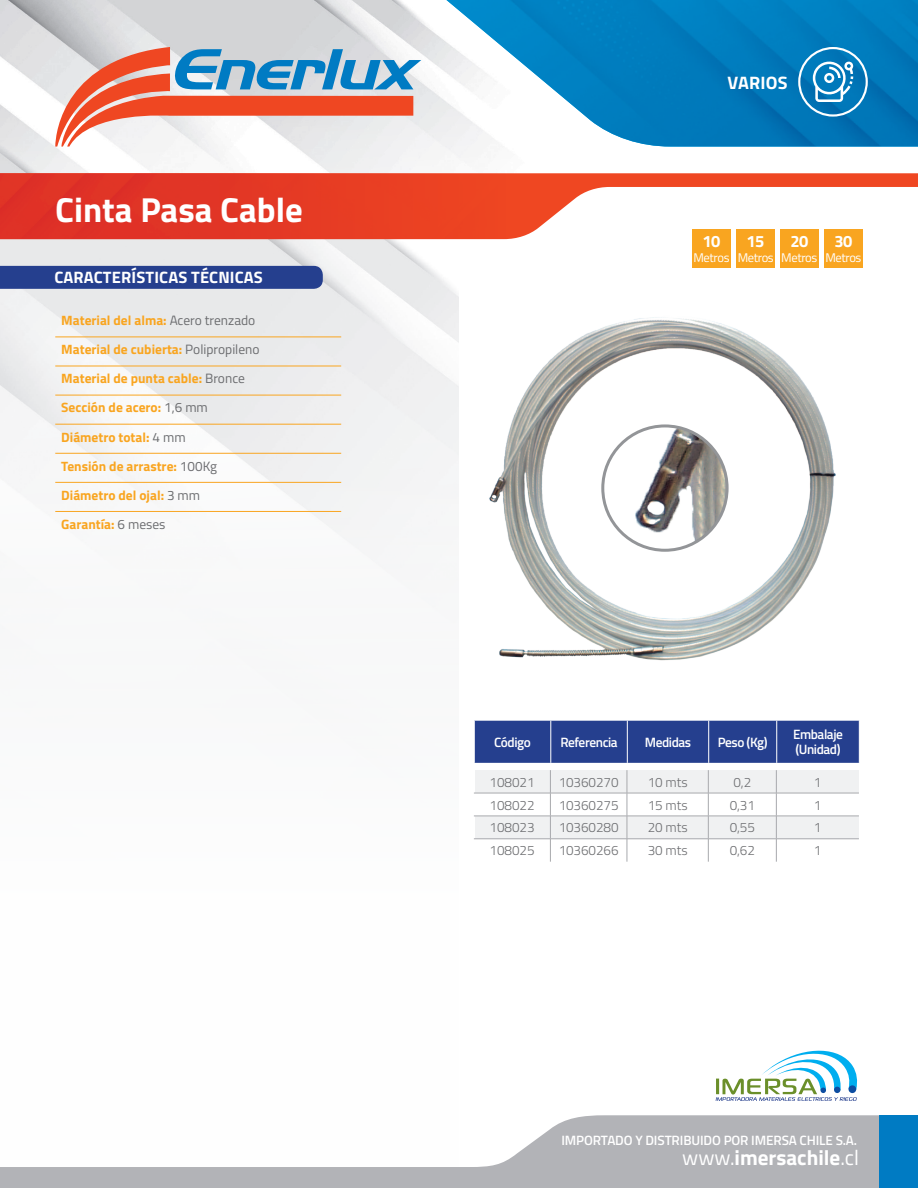
<style>
.page{position:relative;width:918px;height:1188px;background:#fff}
.page>*{position:absolute;margin:0;border:0;box-sizing:border-box;transform-origin:0 0}
.t1{font:700 34.8px "Titillium";color:#fff}
.t2{font:700 21.15px "Titillium Web";color:#fff}
.t3{font:700 18px "Titillium";letter-spacing:.01em;color:#fff}
.t4{font:700 16.5px "Titillium";letter-spacing:.01em;color:#fff}
.t5{font:700 13.5px "Titillium";color:#f9a520}
.t6{font:300 13.5px "Titillium";letter-spacing:-.005em;color:#6c6d70}
.t7{font:600 13.5px "Titillium";letter-spacing:-.03em;color:#fff}
.t8{font:600 13.5px "Titillium Web";letter-spacing:-.01em;color:#fff}
.t9{font:12.6px "Titillium";letter-spacing:-.035em;color:#fff}
.s1{font-weight:400;color:#6c6d70}
.s2{font-weight:400}
</style>
<div class="page">
<img style="left:0;top:147px;width:470px;height:26px">
<svg style="left:505px;top:173px;width:413px;height:66px"></svg>
<img style="left:0;top:173px;width:505px;height:66px">
<svg style="left:0;top:0;width:446px;height:147px;fill:#dadade"></svg>
<img style="left:446px;top:0;width:472px;height:147px">
<svg style="left:55px;top:47px;width:366px;height:100px"></svg>
<img style="left:489px;top:317px;width:347px;height:344px">
<img style="left:603px;top:426px;width:124px;height:124px;border-radius:62px">
<div style="left:601px;top:424px;width:128px;height:128px;border:3px solid #939598;border-radius:50%"></div>
<div style="left:476px;top:770px;width:383px;height:23px;background:#f0f1f2"></div>
<div style="left:476px;top:816px;width:383px;height:23px;background:#f0f1f2"></div>
<hr style="left:55px;top:337px;width:286px;height:1px;background:#f9a520">
<hr style="left:55px;top:366px;width:286px;height:1px;background:#f9a520">
<hr style="left:55px;top:395px;width:286px;height:1px;background:#f9a520">
<hr style="left:55px;top:424px;width:286px;height:1px;background:#f9a520">
<hr style="left:55px;top:453px;width:286px;height:1px;background:#f9a520">
<hr style="left:55px;top:482px;width:286px;height:1px;background:#f9a520">
<hr style="left:55px;top:511px;width:286px;height:1px;background:#f9a520">
<div style="left:692px;top:229px;width:39px;height:39px;background:#f9a520"></div>
<div style="left:736px;top:229px;width:39px;height:39px;background:#f9a520"></div>
<div style="left:780px;top:229px;width:39px;height:39px;background:#f9a520"></div>
<div style="left:824px;top:229px;width:39px;height:39px;background:#f9a520"></div>
<hr style="left:474px;top:793px;width:76px;height:1px;background:#a8a9ad">
<hr style="left:550px;top:793px;width:77px;height:1px;background:#a8a9ad">
<hr style="left:627px;top:793px;width:81px;height:1px;background:#a8a9ad">
<hr style="left:708px;top:793px;width:68px;height:1px;background:#a8a9ad">
<hr style="left:776px;top:793px;width:83px;height:1px;background:#a8a9ad">
<hr style="left:474px;top:816px;width:76px;height:1px;background:#a8a9ad">
<hr style="left:550px;top:816px;width:77px;height:1px;background:#a8a9ad">
<hr style="left:627px;top:816px;width:81px;height:1px;background:#a8a9ad">
<hr style="left:708px;top:816px;width:68px;height:1px;background:#a8a9ad">
<hr style="left:776px;top:816px;width:83px;height:1px;background:#a8a9ad">
<hr style="left:474px;top:839px;width:76px;height:1px;background:#a8a9ad">
<hr style="left:550px;top:839px;width:77px;height:1px;background:#a8a9ad">
<svg style="left:550px;top:770px;width:1px;height:92px"></svg>
<hr style="left:627px;top:839px;width:81px;height:1px;background:#a8a9ad">
<svg style="left:627px;top:770px;width:1px;height:92px"></svg>
<hr style="left:708px;top:839px;width:68px;height:1px;background:#a8a9ad">
<svg style="left:708px;top:770px;width:1px;height:92px"></svg>
<hr style="left:776px;top:839px;width:83px;height:1px;background:#a8a9ad">
<svg style="left:776px;top:770px;width:1px;height:92px"></svg>
<div style="left:475px;top:721px;width:384px;height:42px;background:#253f8e"></div>
<hr style="left:550px;top:721px;width:1px;height:42px;background:#fff">
<hr style="left:627px;top:721px;width:1px;height:42px;background:#fff">
<hr style="left:708px;top:721px;width:1px;height:42px;background:#fff">
<hr style="left:776px;top:721px;width:1px;height:42px;background:#fff">
<div style="left:0;top:266px;width:323px;height:23px;background:#253f8e"></div>
<div style="left:798px;top:47px;width:70px;height:70px;border:2px solid #fff;border-radius:50%"></div>
<svg style="left:813px;top:59px;width:41px;height:43px"></svg>
<svg style="left:0;top:1115px;width:880px;height:73px;fill:#b2b3b7"></svg>
<div style="left:880px;top:1115px;width:38px;height:73px;background:#007bc3"></div>
<svg style="left:716px;top:1050px;width:142px;height:51px"></svg>
<p class="t1" style="left:55px;top:183px;width:249px">Cinta Pasa Cable</p>
<p class="t4" style="left:54px;top:265px;width:210px">CARACTERÍSTICAS TÉCNICAS</p>
<p class="t5" style="left:61px;top:310px;width:196px">Material del alma: <span class="s1">Acero trenzado</span></p>
<p class="t5" style="left:61px;top:339px;width:200px">Material de cubierta: <span class="s1">Polipropileno</span></p>
<p class="t5" style="left:61px;top:368px;width:185px">Material de punta cable: <span class="s1">Bronce</span></p>
<p class="t5" style="left:61px;top:397px;width:148px">Sección de acero: <span class="s1">1,6 mm</span></p>
<p class="t5" style="left:61px;top:426px;width:126px">Diámetro total: <span class="s1">4 mm</span></p>
<p class="t5" style="left:61px;top:456px;width:157px">Tensión de arrastre: <span class="s1">100Kg</span></p>
<p class="t5" style="left:61px;top:485px;width:140px">Diámetro del ojal: <span class="s1">3 mm</span></p>
<p class="t5" style="left:61px;top:514px;width:106px">Garantía: <span class="s1">6 meses</span></p>
<p class="t3" style="left:728px;top:68px;width:61px">VARIOS</p>
<p class="t4" style="left:703px;top:229px;width:19px">10</p>
<p class="t4" style="left:747px;top:229px;width:19px">15</p>
<p class="t4" style="left:790px;top:229px;width:19px">20</p>
<p class="t4" style="left:834px;top:229px;width:19px">30</p>
<p class="t9" style="left:693px;top:249px;width:38px">Metros</p>
<p class="t9" style="left:738px;top:249px;width:38px">Metros</p>
<p class="t9" style="left:781px;top:249px;width:38px">Metros</p>
<p class="t9" style="left:825px;top:249px;width:38px">Metros</p>
<p class="t7" style="left:494px;top:732px;width:38px">Código</p>
<p class="t7" style="left:560px;top:732px;width:59px">Referencia</p>
<p class="t7" style="left:645px;top:732px;width:48px">Medidas</p>
<p class="t7" style="left:718px;top:732px;width:52px">Peso (Kg)</p>
<p class="t7" style="left:793px;top:724px;width:51px">Embalaje</p>
<p class="t7" style="left:795px;top:739px;width:47px">(Unidad)</p>
<p class="t6" style="left:490px;top:772px;width:47px">108021</p>
<p class="t6" style="left:559px;top:772px;width:62px">10360270</p>
<p class="t6" style="left:648px;top:772px;width:41px">10 mts</p>
<p class="t6" style="left:733px;top:772px;width:19px">0,2</p>
<p class="t6" style="left:814px;top:772px;width:9px">1</p>
<p class="t6" style="left:490px;top:795px;width:47px">108022</p>
<p class="t6" style="left:559px;top:795px;width:62px">10360275</p>
<p class="t6" style="left:648px;top:795px;width:41px">15 mts</p>
<p class="t6" style="left:730px;top:795px;width:27px">0,31</p>
<p class="t6" style="left:814px;top:795px;width:9px">1</p>
<p class="t6" style="left:490px;top:818px;width:47px">108023</p>
<p class="t6" style="left:559px;top:818px;width:62px">10360280</p>
<p class="t6" style="left:648px;top:818px;width:41px">20 mts</p>
<p class="t6" style="left:730px;top:818px;width:27px">0,55</p>
<p class="t6" style="left:814px;top:818px;width:9px">1</p>
<p class="t6" style="left:490px;top:841px;width:47px">108025</p>
<p class="t6" style="left:559px;top:841px;width:62px">10360266</p>
<p class="t6" style="left:648px;top:841px;width:41px">30 mts</p>
<p class="t6" style="left:730px;top:841px;width:27px">0,62</p>
<p class="t6" style="left:814px;top:841px;width:9px">1</p>
<p class="t8" style="left:561px;top:1130px;width:297px">IMPORTADO Y DISTRIBUIDO POR IMERSA CHILE S.A.</p>
<p class="t2" style="left:682px;top:1142px;width:178px"><span class="s2">www.</span>imersachile<span class="s2">.cl</span></p>
</div>
